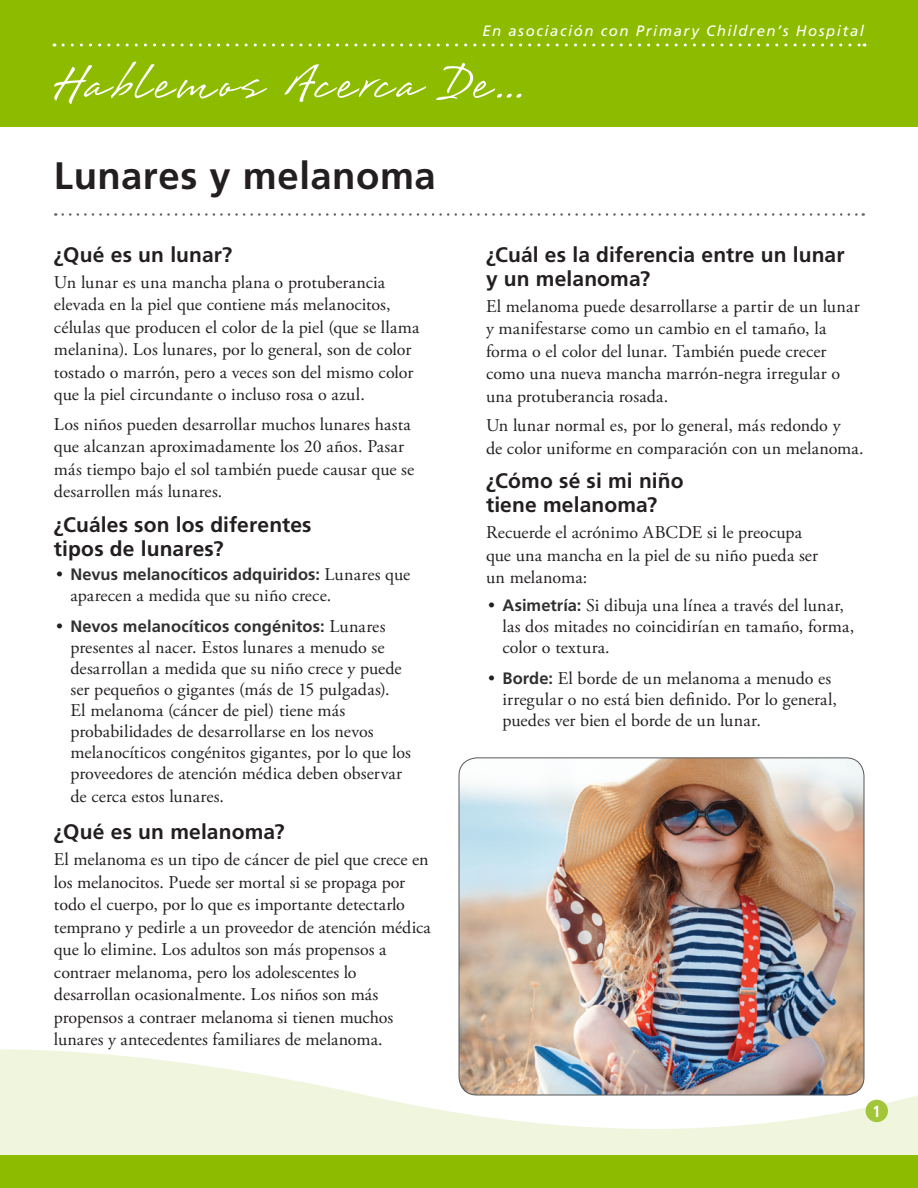
<style>
.page{position:relative;width:918px;height:1188px;background:#fff}
.page>*{position:absolute;margin:0;border:0;box-sizing:border-box;transform-origin:0 0}
.Title__h1{font:700 38.25px "Frutiger LT Std";letter-spacing:.015em;color:#231f20}
.Level_1__h2{font:700 21px/24px "Frutiger LT Std";letter-spacing:.005em;color:#231f20}
.Main__p{font:18px/22.5px "Adobe Garamond Pro";color:#231f20}
.t1{font:700 16.5px "Frutiger LT Std";letter-spacing:.005em;color:#312f30}
.Page_number{font:700 condensed 16.2px "Frutiger LT Std";color:#fff}
.t2{font:italic 15px "Frutiger LT Std";letter-spacing:.1em;color:#fff}
.s1{font-family:"Adobe Garamond Pro";font-weight:400;font-size:18px;color:#231f20}
.s2{font-family:"Frutiger LT Std";font-weight:700;font-size:16.5px;color:#312f30}
</style>
<div class="page">
<svg style="left:0;top:1044px;width:918px;height:112px;fill:#f0f6de"></svg>
<div style="left:0;top:0;width:918px;height:127px;background:#8dbb00"></div>
<svg style="left:63px;top:44px;width:802px;height:2px"></svg>
<div style="left:866px;top:1100px;width:22px;height:22px;background:#a2c53a;border-radius:50%"></div>
<div style="left:0;top:1156px;width:918px;height:32px;background:#8dbb00"></div>
<svg style="left:54px;top:62px;width:467px;height:42px"></svg>
<svg style="left:63px;top:213px;width:801px;height:3px"></svg>
<img style="left:459px;top:758px;width:405px;height:337px">
<div style="left:459px;top:758px;width:405px;height:337px;border:1px solid #57585a;border-radius:18px"></div>
<p class="Title__h1" style="left:54px;top:154px;width:383px">Lunares y melanoma</p>
<p class="Level_1__h2" style="left:54px;top:243px;width:180px">¿Qué es un lunar?</p>
<p class="Main__p" style="left:54px;top:271px;width:367px">Un lunar es una mancha plana o protuberancia elevada en la piel que contiene más melanocitos, células que producen el color de la piel (que se llama melanina). Los lunares, por lo general, son de color tostado o marrón, pero a veces son del mismo color que la piel circundante o incluso rosa o azul.</p>
<p class="Main__p" style="left:54px;top:413px;width:362px">Los niños pueden desarrollar muchos lunares hasta que alcanzan aproximadamente los 20 años. Pasar más tiempo bajo el sol también puede causar que se desarrollen más lunares.</p>
<p class="Level_1__h2" style="left:54px;top:512px;width:259px">¿Cuáles son los diferentes tipos de lunares?</p>
<p class="t1" style="left:56px;top:565px;width:356px"><span class="s1">•</span> Nevus melanocíticos adquiridos: <span class="s1">Lunares que</span></p>
<p class="Main__p" style="left:70px;top:585px;width:262px">aparecen a medida que su niño crece.</p>
<p class="t1" style="left:56px;top:617px;width:331px"><span class="s1">•</span> Nevos melanocíticos congénitos: <span class="s1">Lunares</span></p>
<p class="Main__p" style="left:70px;top:638px;width:342px;line-height:21.1px">presentes al nacer. Estos lunares a menudo se desarrollan a medida que su niño crece y puede ser pequeños o gigantes (más de 15 pulgadas).<br>El melanoma (cáncer de piel) tiene más probabilidades de desarrollarse en los nevos melanocíticos congénitos gigantes, por lo que los proveedores de atención médica deben observar de cerca estos lunares.</p>
<p class="Level_1__h2" style="left:54px;top:820px;width:232px">¿Qué es un melanoma?</p>
<p class="Main__p" style="left:54px;top:849px;width:378px">El melanoma es un tipo de cáncer de piel que crece en los melanocitos. Puede ser mortal si se propaga por todo el cuerpo, por lo que es importante detectarlo temprano y pedirle a un proveedor de atención médica que lo elimine. Los adultos son más propensos a contraer melanoma, pero los adolescentes lo desarrollan ocasionalmente. Los niños son más propensos a contraer melanoma si tienen muchos lunares y antecedentes familiares de melanoma.</p>
<p class="t2" style="left:482px;top:22px;width:383px">En asociación con Primary Children’s Hospital</p>
<p class="Level_1__h2" style="left:486px;top:243px;width:360px">¿Cuál es la diferencia entre un lunar y un melanoma?</p>
<p class="Main__p" style="left:486px;top:295px;width:375px">El melanoma puede desarrollarse a partir de un lunar y manifestarse como un cambio en el tamaño, la forma o el color del lunar. También puede crecer como una nueva mancha marrón-negra irregular o una protuberancia rosada.</p>
<p class="Main__p" style="left:486px;top:415px;width:379px">Un lunar normal es, por lo general, más redondo y<br>de color uniforme en comparación con un melanoma.</p>
<p class="Level_1__h2" style="left:486px;top:469px;width:199px">¿Cómo sé si mi niño tiene melanoma?</p>
<p class="Main__p" style="left:486px;top:522px;width:333px">Recuerde el acrónimo ABCDE si le preocupa que una mancha en la piel de su niño pueda ser un melanoma:</p>
<p class="Main__p" style="left:502px;top:596px;width:353px;line-height:21px;text-indent:-14px">• <span class="s2">Asimetría:</span> Si dibuja una línea a través del lunar, las dos mitades no coincidirían en tamaño, forma, color o textura.</p>
<p class="Main__p" style="left:502px;top:669px;width:336px;line-height:21px;text-indent:-14px">• <span class="s2">Borde:</span> El borde de un melanoma a menudo es irregular o no está bien definido. Por lo general, puedes ver bien el borde de un lunar.</p>
<p class="Page_number" style="left:873px;top:1101px;width:10px">1</p>
</div>
